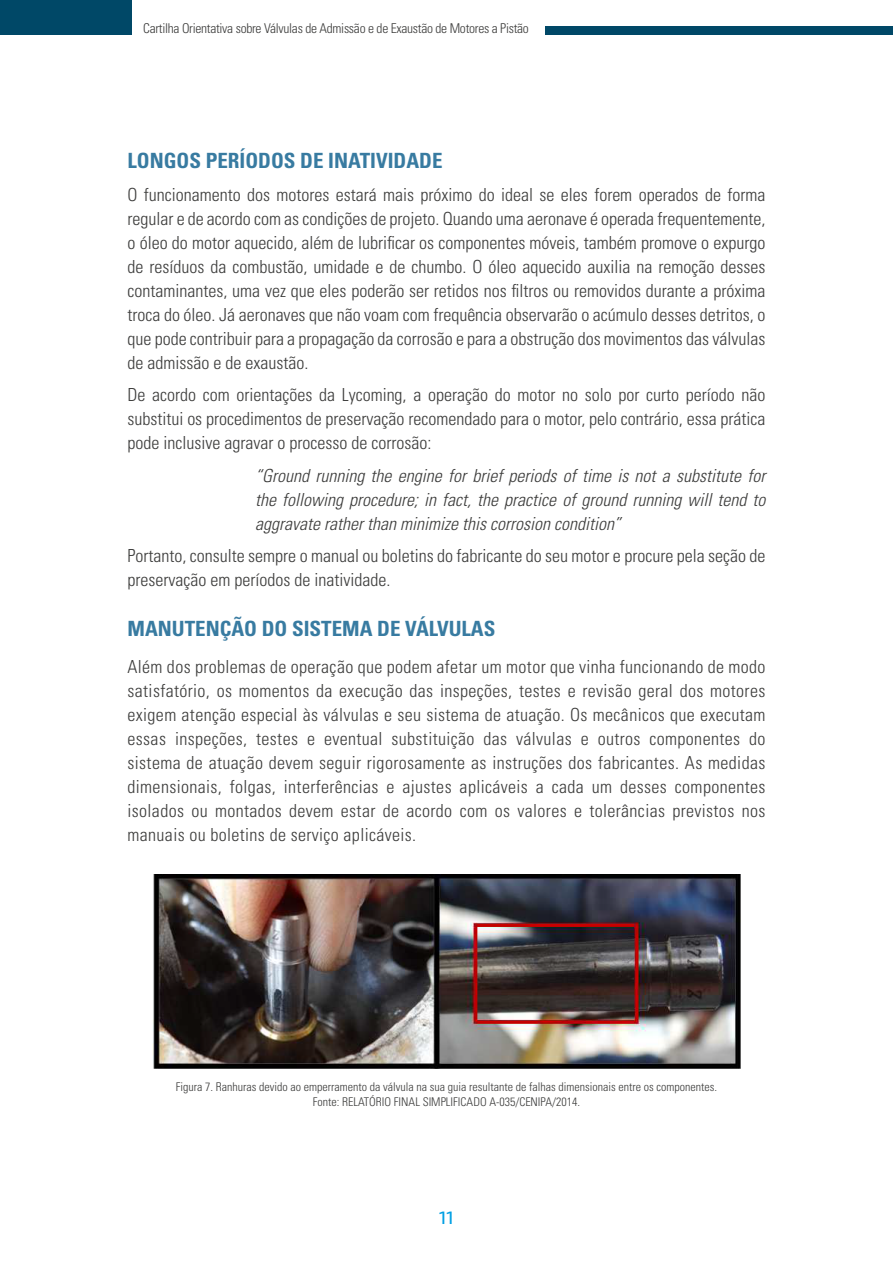
<style>
.page{position:relative;width:893px;height:1263px;background:#fff}
.page>*{position:absolute;margin:0;border:0;box-sizing:border-box;transform-origin:0 0}
.t1{font:700 condensed 21px "Univers LT Std";color:#387ba1}
.t2{font:300 condensed 18px/24px "Univers LT Std";color:#3c3c3b;text-align:justify}
.t3{font:italic 300 condensed 18px/24px "Univers LT Std";color:#3c3c3b;text-align:justify}
.t4{font:500 18px "Exo 2";color:#009fe3}
.t5{font:300 condensed 13.5px "Univers LT Std";letter-spacing:-.02em;color:#3c3c3b}
.t6{font:300 condensed 12px/14.4px "Univers LT Std";color:#3c3c3b;text-align:center}
</style>
<div class="page">
<div style="left:0;top:0;width:131px;height:35px;background:#004867"></div>
<div style="left:545px;top:26px;width:348px;height:9px;background:#004867"></div>
<img style="left:153px;top:875px;width:587px;height:193px">
<p class="t5" style="left:143px;top:20px;width:387px">Cartilha Orientativa sobre Válvulas de Admissão e de Exaustão de Motores a Pistão</p>
<p class="t1" style="left:128px;top:148px;width:316px">LONGOS PERÍODOS DE INATIVIDADE</p>
<p class="t2" style="left:128px;top:182px;width:639px">O funcionamento dos motores estará mais próximo do ideal se eles forem operados de forma regular e de acordo com as condições de projeto. Quando uma aeronave é operada frequentemente, o óleo do motor aquecido, além de lubrificar os componentes móveis, também promove o expurgo de resíduos da combustão, umidade e de chumbo. O óleo aquecido auxilia na remoção desses contaminantes, uma vez que eles poderão ser retidos nos filtros ou removidos durante a próxima troca do óleo. Já aeronaves que não voam com frequência observarão o acúmulo desses detritos, o que pode contribuir para a propagação da corrosão e para a obstrução dos movimentos das válvulas de admissão e de exaustão.</p>
<p class="t2" style="left:128px;top:383px;width:639px">De acordo com orientações da Lycoming, a operação do motor no solo por curto período não substitui os procedimentos de preservação recomendado para o motor, pelo contrário, essa prática pode inclusive agravar o processo de corrosão:</p>
<p class="t3" style="left:255px;top:464px;width:512px">“Ground running the engine for brief periods of time is not a substitute for the following procedure; in fact, the practice of ground running will tend to aggravate rather than minimize this corrosion condition”</p>
<p class="t2" style="left:128px;top:544px;width:639px">Portanto, consulte sempre o manual ou boletins do fabricante do seu motor e procure pela seção de preservação em períodos de inatividade.</p>
<p class="t1" style="left:128px;top:615px;width:369px">MANUTENÇÃO DO SISTEMA DE VÁLVULAS</p>
<p class="t2" style="left:128px;top:654px;width:639px">Além dos problemas de operação que podem afetar um motor que vinha funcionando de modo satisfatório, os momentos da execução das inspeções, testes e revisão geral dos motores exigem atenção especial às válvulas e seu sistema de atuação. Os mecânicos que executam essas inspeções, testes e eventual substituição das válvulas e outros componentes do sistema de atuação devem seguir rigorosamente as instruções dos fabricantes. As medidas dimensionais, folgas, interferências e ajustes aplicáveis a cada um desses componentes isolados ou montados devem estar de acordo com os valores e tolerâncias previstos nos manuais ou boletins de serviço aplicáveis.</p>
<p class="t6" style="left:176px;top:1080px;width:542px">Figura 7. Ranhuras devido ao emperramento da válvula na sua guia resultante de falhas dimensionais entre os componentes.<br>Fonte: RELATÓRIO FINAL SIMPLIFICADO A-035/CENIPA/2014.</p>
<p class="t4" style="left:439px;top:1207px;width:16px">11</p>
</div>
